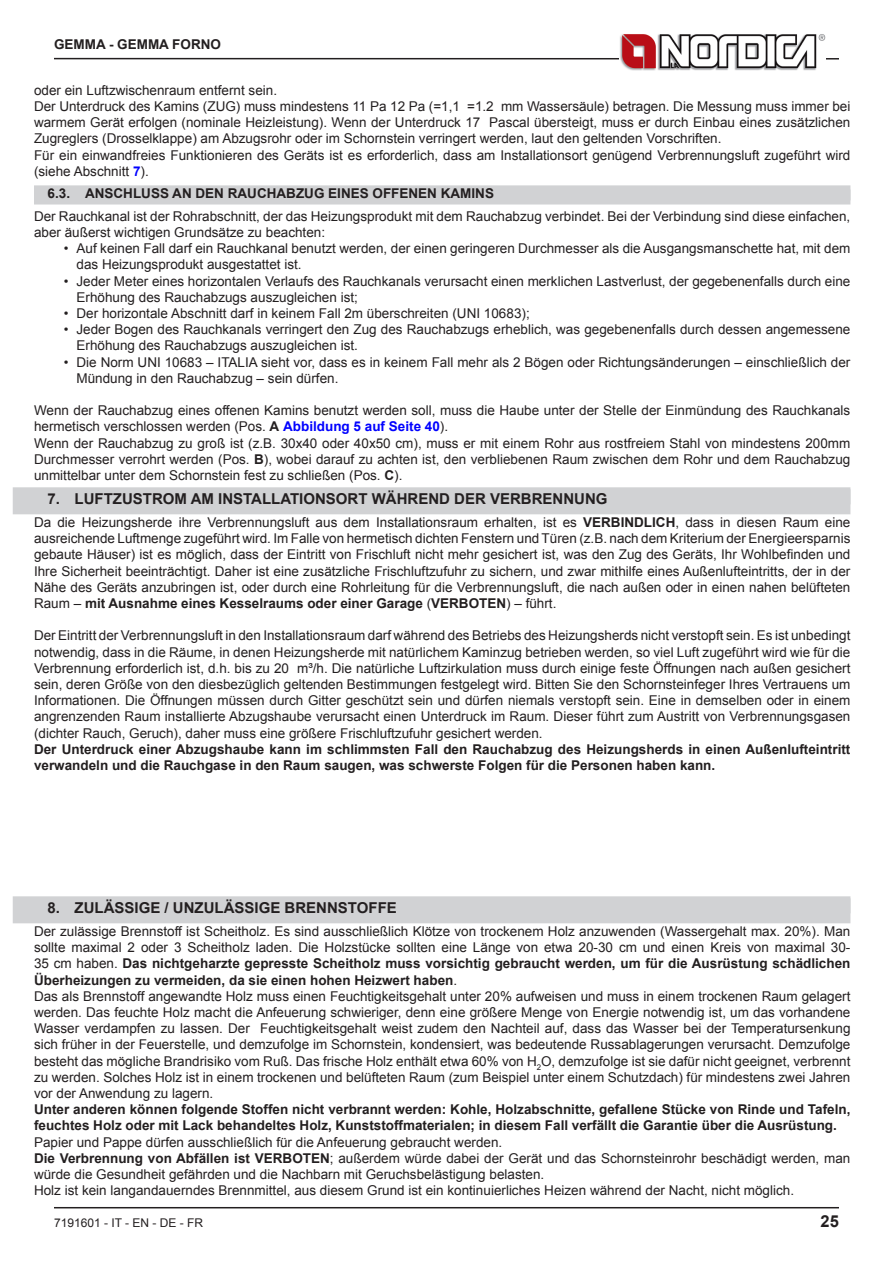
<style>
.page{position:relative;width:893px;height:1263px;background:#fff}
.page>*{position:absolute;margin:0;border:0;box-sizing:border-box;transform-origin:0 0}
.t1{font:700 16.5px "Arial";color:#231f20}
.t2{font:700 15px "Arial";color:#231f20}
.t3{font:13.5px/16.2px "Arial";color:#231f20}
.t4{font:700 13.5px/16.2px "Arial";color:#231f20}
.t5{font:12px "Arial";color:#231f20}
.s1{font-weight:700;color:#00f}
.s2{font-weight:700}
</style>
<div class="page">
<hr style="left:54px;top:1207px;width:785px;height:1px;background:#231f20">
<hr style="left:54px;top:58px;width:785px;height:2px;background:#231f20">
<img style="left:619px;top:34px;width:206px;height:36px">
<div style="left:34px;top:189px;width:816px;height:15px;background:#d1d2d4"></div>
<div style="left:34px;top:185px;width:816px;height:15px;background:#d1d2d4"></div>
<div style="left:13px;top:487px;width:837px;height:27px;background:#d1d2d4"></div>
<div style="left:13px;top:896px;width:837px;height:27px;background:#d1d2d4"></div>
<p class="t4" style="left:54px;top:36px;width:168px">GEMMA - GEMMA FORNO</p>
<p class="t3" style="left:34px;top:82px;width:818px">oder ein Luftzwischenraum entfernt sein.<br>Der Unterdruck des Kamins (ZUG) muss mindestens 11 Pa 12 Pa (=1,1 =1.2 mm Wassersäule) betragen. Die Messung muss immer bei warmem Gerät erfolgen (nominale Heizleistung). Wenn der Unterdruck 17 Pascal übersteigt, muss er durch Einbau eines zusätzlichen Zugreglers (Drosselklappe) am Abzugsrohr oder im Schornstein verringert werden, laut den geltenden Vorschriften.<br>Für ein einwandfreies Funktionieren des Geräts ist es erforderlich, dass am Installationsort genügend Verbrennungsluft zugeführt wird (siehe Abschnitt <span class="s1">7</span>).</p>
<p class="t4" style="left:48px;top:186px;width:448px">6.3. ANSCHLUSS AN DEN RAUCHABZUG EINES OFFENEN KAMINS</p>
<p class="t3" style="left:34px;top:208px;width:818px">Der Rauchkanal ist der Rohrabschnitt, der das Heizungsprodukt mit dem Rauchabzug verbindet. Bei der Verbindung sind diese einfachen, aber äußerst wichtigen Grundsätze zu beachten:</p>
<p class="t3" style="left:77px;top:240px;width:775px;text-indent:-13px">• Auf keinen Fall darf ein Rauchkanal benutzt werden, der einen geringeren Durchmesser als die Ausgangsmanschette hat, mit dem das Heizungsprodukt ausgestattet ist.</p>
<p class="t3" style="left:77px;top:273px;width:775px;text-indent:-13px">• Jeder Meter eines horizontalen Verlaufs des Rauchkanals verursacht einen merklichen Lastverlust, der gegebenenfalls durch eine<br>Erhöhung des Rauchabzugs auszugleichen ist;</p>
<p class="t3" style="left:64px;top:305px;width:467px">• Der horizontale Abschnitt darf in keinem Fall 2m überschreiten (UNI 10683);</p>
<p class="t3" style="left:77px;top:321px;width:775px;text-indent:-13px">• Jeder Bogen des Rauchkanals verringert den Zug des Rauchabzugs erheblich, was gegebenenfalls durch dessen angemessene<br>Erhöhung des Rauchabzugs auszugleichen ist.</p>
<p class="t3" style="left:77px;top:354px;width:775px;text-indent:-13px">• Die Norm UNI 10683 – ITALIA sieht vor, dass es in keinem Fall mehr als 2 Bögen oder Richtungsänderungen – einschließlich der<br>Mündung in den Rauchabzug – sein dürfen.</p>
<p class="t3" style="left:34px;top:402px;width:818px">Wenn der Rauchabzug eines offenen Kamins benutzt werden soll, muss die Haube unter der Stelle der Einmündung des Rauchkanals hermetisch verschlossen werden (Pos. <span class="s2">A</span> <span class="s1">Abbildung 5 auf Seite 40</span>).<br>Wenn der Rauchabzug zu groß ist (z.B. 30x40 oder 40x50 cm), muss er mit einem Rohr aus rostfreiem Stahl von mindestens 200mm Durchmesser verrohrt werden (Pos. <span class="s2">B</span>), wobei darauf zu achten ist, den verbliebenen Raum zwischen dem Rohr und dem Rauchabzug unmittelbar unter dem Schornstein fest zu schließen (Pos. <span class="s2">C</span>).</p>
<p class="t2" style="left:48px;top:489px;width:562px">7. LUFTZUSTROM AM INSTALLATIONSORT WÄHREND DER VERBRENNUNG</p>
<p class="t3" style="left:34px;top:514px;width:818px;text-align:justify">Da die Heizungsherde ihre Verbrennungsluft aus dem Installationsraum erhalten, ist es <span class="s2">VERBINDLICH</span>, dass in diesen Raum eine ausreichende Luftmenge zugeführt wird. Im Falle von hermetisch dichten Fenstern und Türen (z.B. nach dem Kriterium der Energieersparnis gebaute Häuser) ist es möglich, dass der Eintritt von Frischluft nicht mehr gesichert ist, was den Zug des Geräts, Ihr Wohlbefinden und Ihre Sicherheit beeinträchtigt. Daher ist eine zusätzliche Frischluftzufuhr zu sichern, und zwar mithilfe eines Außenlufteintritts, der in der Nähe des Geräts anzubringen ist, oder durch eine Rohrleitung für die Verbrennungsluft, die nach außen oder in einen nahen belüfteten Raum – <span class="s2">mit Ausnahme eines Kesselraums oder einer Garage</span> (<span class="s2">VERBOTEN</span>) – führt.</p>
<p class="t3" style="left:34px;top:628px;width:818px;text-align:justify">Der Eintritt der Verbrennungsluft in den Installationsraum darf während des Betriebs des Heizungsherds nicht verstopft sein. Es ist unbedingt notwendig, dass in die Räume, in denen Heizungsherde mit natürlichem Kaminzug betrieben werden, so viel Luft zugeführt wird wie für die Verbrennung erforderlich ist, d.h. bis zu 20 m³/h. Die natürliche Luftzirkulation muss durch einige feste Öffnungen nach außen gesichert sein, deren Größe von den diesbezüglich geltenden Bestimmungen festgelegt wird. Bitten Sie den Schornsteinfeger Ihres Vertrauens um Informationen. Die Öffnungen müssen durch Gitter geschützt sein und dürfen niemals verstopft sein. Eine in demselben oder in einem angrenzenden Raum installierte Abzugshaube verursacht einen Unterdruck im Raum. Dieser führt zum Austritt von Verbrennungsgasen (dichter Rauch, Geruch), daher muss eine größere Frischluftzufuhr gesichert werden.</p>
<p class="t4" style="left:34px;top:741px;width:818px">Der Unterdruck einer Abzugshaube kann im schlimmsten Fall den Rauchabzug des Heizungsherds in einen Außenlufteintritt verwandeln und die Rauchgase in den Raum saugen, was schwerste Folgen für die Personen haben kann.</p>
<p class="t2" style="left:48px;top:898px;width:351px">8. ZULÄSSIGE / UNZULÄSSIGE BRENNSTOFFE</p>
<p class="t3" style="left:34px;top:923px;width:818px">Der zulässige Brennstoff ist Scheitholz. Es sind ausschließlich Klötze von trockenem Holz anzuwenden (Wassergehalt max. 20%). Man sollte maximal 2 oder 3 Scheitholz laden. Die Holzstücke sollten eine Länge von etwa 20-30 cm und einen Kreis von maximal 30- 35 cm haben. <span class="s2">Das nichtgeharzte gepresste Scheitholz muss vorsichtig gebraucht werden, um für die Ausrüstung schädlichen Überheizungen zu vermeiden, da sie einen hohen Heizwert haben</span>.<br>Das als Brennstoff angewandte Holz muss einen Feuchtigkeitsgehalt unter 20% aufweisen und muss in einem trockenen Raum gelagert werden. Das feuchte Holz macht die Anfeuerung schwieriger, denn eine größere Menge von Energie notwendig ist, um das vorhandene Wasser verdampfen zu lassen. Der Feuchtigkeitsgehalt weist zudem den Nachteil auf, dass das Wasser bei der Temperatursenkung sich früher in der Feuerstelle, und demzufolge im Schornstein, kondensiert, was bedeutende Russablagerungen verursacht. Demzufolge besteht das mögliche Brandrisiko vom Ruß. Das frische Holz enthält etwa 60% von H<sub>2</sub>O, demzufolge ist sie dafür nicht geeignet, verbrennt zu werden. Solches Holz ist in einem trockenen und belüfteten Raum (zum Beispiel unter einem Schutzdach) für mindestens zwei Jahren vor der Anwendung zu lagern.</p>
<p class="t4" style="left:34px;top:1102px;width:818px">Unter anderen können folgende Stoffen nicht verbrannt werden: Kohle, Holzabschnitte, gefallene Stücke von Rinde und Tafeln, feuchtes Holz oder mit Lack behandeltes Holz, Kunststoffmaterialen; in diesem Fall verfällt die Garantie über die Ausrüstung.</p>
<p class="t3" style="left:34px;top:1134px;width:818px">Papier und Pappe dürfen ausschließlich für die Anfeuerung gebraucht werden.<br><span class="s2">Die Verbrennung von Abfällen ist VERBOTEN</span>; außerdem würde dabei der Gerät und das Schornsteinrohr beschädigt werden, man würde die Gesundheit gefährden und die Nachbarn mit Geruchsbelästigung belasten.<br>Holz ist kein langandauerndes Brennmittel, aus diesem Grund ist ein kontinuierliches Heizen während der Nacht, nicht möglich.</p>
<p class="t5" style="left:54px;top:1215px;width:151px">7191601 - IT - EN - DE - FR</p>
<p class="t1" style="left:821px;top:1210px;width:20px">25</p>
</div>
